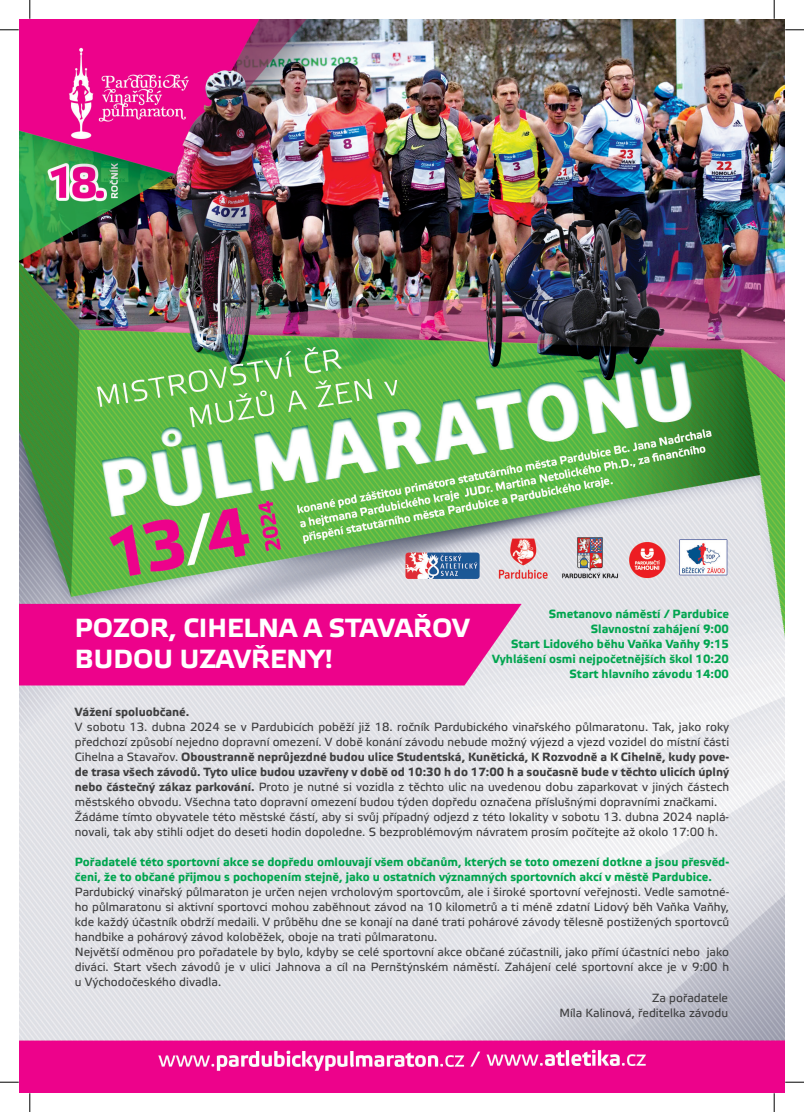
<style>
.page{position:relative;width:804px;height:1112px;background:#fff}
.page>*{position:absolute;margin:0;border:0;box-sizing:border-box;transform-origin:0 0}
.t1{font:700 26.25px/31.5px "Elektra Text Pro";color:#fff}
.t2{font:11.88px/15px "Elektra Text Pro";color:#3e3e3f}
.t3{font:700 11.88px/15px "Elektra Text Pro";color:#00a54f}
.t4{font:700 11.88px "Elektra Text Pro";color:#3e3e3f}
.s1{font-weight:700}
</style>
<div class="page">
<img style="left:19px;top:19px;width:765px;height:1074px">
<svg style="left:0;top:29px;width:19px;height:2px"></svg>
<svg style="left:785px;top:29px;width:19px;height:2px"></svg>
<svg style="left:0;top:1081px;width:19px;height:2px"></svg>
<svg style="left:785px;top:1081px;width:19px;height:2px"></svg>
<svg style="left:29px;top:0;width:2px;height:19px"></svg>
<svg style="left:29px;top:1093px;width:2px;height:19px"></svg>
<svg style="left:773px;top:0;width:2px;height:19px"></svg>
<svg style="left:773px;top:1093px;width:2px;height:19px"></svg>
<p class="t3" style="left:492px;top:606px;width:238px;text-align:right">Smetanovo náměstí / Pardubice Slavnostní zahájení 9:00<br>Start Lidového běhu Vaňka Vaňhy 9:15<br>Vyhlášení osmi nejpočetnějších škol 10:20<br>Start hlavního závodu 14:00</p>
<h1 class="t1" style="left:75px;top:613px;width:396px">POZOR, CIHELNA A STAVAŘOV<br>BUDOU UZAVŘENY!</h1>
<p class="t4" style="left:75px;top:705px;width:116px">Vážení spoluobčané.</p>
<p class="t2" style="left:75px;top:720px;width:656px">V sobotu 13. dubna 2024 se v Pardubicích poběží již 18. ročník Pardubického vinařského půlmaratonu. Tak, jako roky předchozí způsobí nejedno dopravní omezení. V době konání závodu nebude možný výjezd a vjezd vozidel do místní části Cihelna a Stavařov. <span class="s1">Oboustranně neprůjezdné budou ulice Studentská, Kunětická, K Rozvodně a K Cihelně, kudy pove&shy;de trasa všech závodů. Tyto ulice budou uzavřeny v době od 10:30 h do 17:00 h a současně bude v těchto ulicích úplný nebo částečný zákaz parkování.</span> Proto je nutné si vozidla z těchto ulic na uvedenou dobu zaparkovat v jiných částech městského obvodu. Všechna tato dopravní omezení budou týden dopředu označena příslušnými dopravními značkami.<br>Žádáme tímto obyvatele této městské částí, aby si svůj případný odjezd z této lokality v sobotu 13. dubna 2024 naplá&shy;novali, tak aby stihli odjet do deseti hodin dopoledne. S bezproblémovým návratem prosím počítejte až okolo 17:00 h.</p>
<p class="t3" style="left:75px;top:855px;width:656px">Pořadatelé této sportovní akce se dopředu omlouvají všem občanům, kterých se toto omezení dotkne a jsou přesvěd&shy;čeni, že to občané přijmou s pochopením stejně, jako u ostatních významných sportovních akcí v městě Pardubice.</p>
<p class="t2" style="left:75px;top:885px;width:656px">Pardubický vinařský půlmaraton je určen nejen vrcholovým sportovcům, ale i široké sportovní veřejnosti. Vedle samotné-</p>
<p class="t2" style="left:75px;top:900px;width:656px">ho půlmaratonu si aktivní sportovci mohou zaběhnout závod na 10 kilometrů a ti méně zdatní Lidový běh Vaňka Vaňhy,</p>
<p class="t2" style="left:75px;top:915px;width:656px">kde každý účastník obdrží medaili. V průběhu dne se konají na dané trati pohárové závody tělesně postižených sportovců</p>
<p class="t2" style="left:75px;top:930px;width:364px">handbike a pohárový závod koloběžek, oboje na trati půlmaratonu.</p>
<p class="t2" style="left:75px;top:945px;width:656px">Největší odměnou pro pořadatele by bylo, kdyby se celé sportovní akce občané zúčastnili, jako přímí účastníci nebo jako</p>
<p class="t2" style="left:75px;top:960px;width:656px">diváci. Start všech závodů je v ulici Jahnova a cíl na Pernštýnském náměstí. Zahájení celé sportovní akce je v 9:00 h</p>
<p class="t2" style="left:75px;top:975px;width:148px">u Východočeského divadla.</p>
<p class="t2" style="left:652px;top:990px;width:77px">Za pořadatele</p>
<p class="t2" style="left:559px;top:1005px;width:170px">Míla Kalinová, ředitelka závodu</p>
</div>
